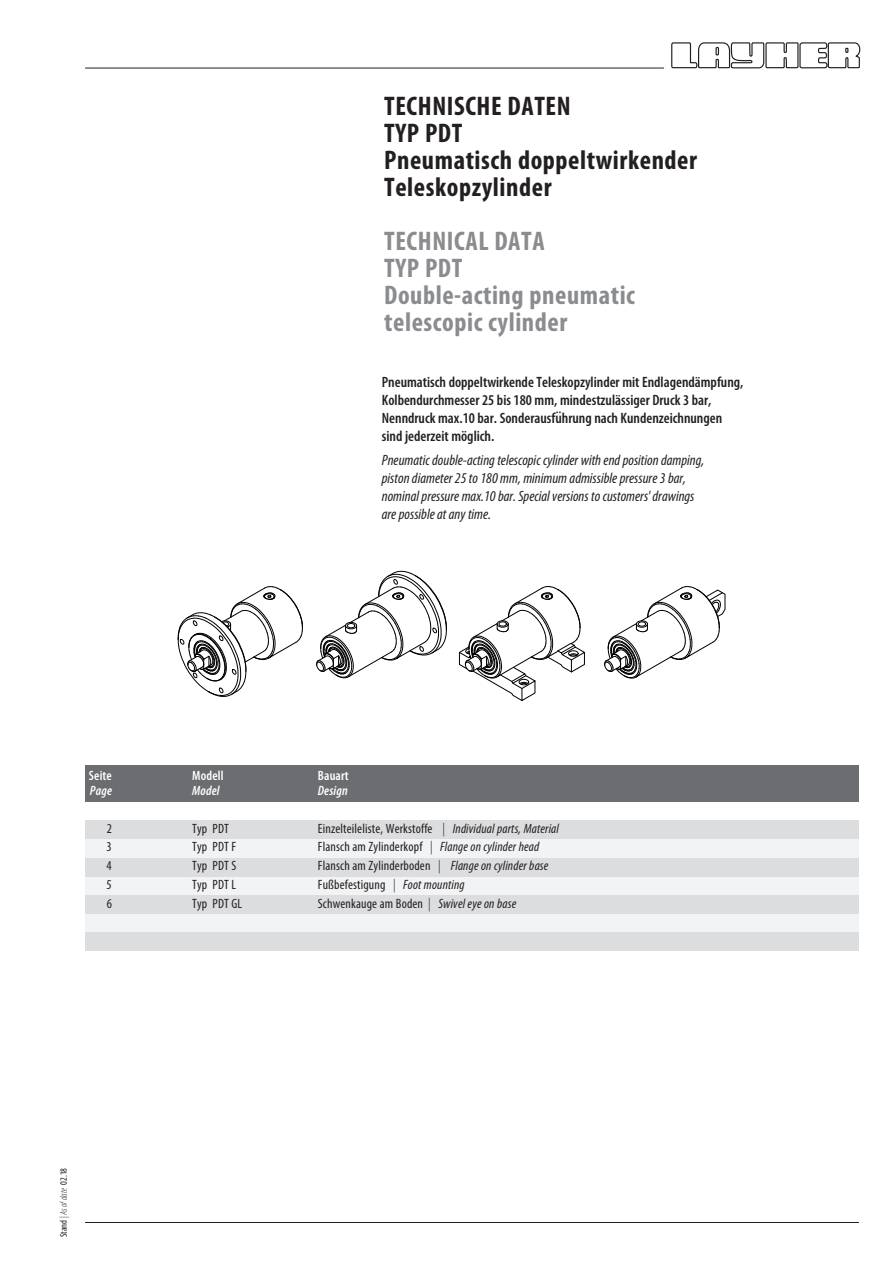
<style>
.page{position:relative;width:893px;height:1263px;background:#fff}
.page>*{position:absolute;margin:0;border:0;box-sizing:border-box;transform-origin:0 0}
.t1{font:700 condensed 27px/27px "Myriad Pro";letter-spacing:.02em;color:#231f20}
.t2{font:700 condensed 27px/27px "Myriad Pro";letter-spacing:.02em;color:#8a8c8f}
.t3{font:italic condensed 15px/18px "Myriad Pro";color:#231f20}
.t4{font:600 condensed 15px/18px "Myriad Pro";color:#231f20}
.t5{font:condensed 13.5px "Myriad Pro";letter-spacing:.01em;color:#231f20}
.t6{font:600 condensed 13.5px "Myriad Pro";letter-spacing:.01em;color:#fff}
.t7{font:italic 600 condensed 13.5px "Myriad Pro";letter-spacing:.01em;color:#fff}
.t8{font:condensed 9.75px "Myriad Pro";color:#231f20}
.s1{font-family:"Menlo";font-weight:400;font-stretch:normal}
.s2{font-weight:300}
.s3{font-style:italic}
.s4{font-weight:300;font-style:italic}
</style>
<div class="page">
<div style="left:85px;top:823px;width:774px;height:127px;background:#f2f3f4"></div>
<div style="left:85px;top:765px;width:774px;height:36px;background:#6c6d70"></div>
<div style="left:85px;top:820px;width:774px;height:19px;background:#dcdddf"></div>
<div style="left:85px;top:858px;width:774px;height:18px;background:#dcdddf"></div>
<div style="left:85px;top:895px;width:774px;height:19px;background:#dcdddf"></div>
<div style="left:85px;top:932px;width:774px;height:19px;background:#dcdddf"></div>
<hr style="left:85px;top:1222px;width:774px;height:1px;background:#231f20">
<svg style="left:671px;top:42px;width:189px;height:26px"></svg>
<hr style="left:85px;top:68px;width:579px;height:1px;background:#231f20">
<svg style="left:178px;top:586px;width:125px;height:111px"></svg>
<svg style="left:604px;top:586px;width:122px;height:93px"></svg>
<svg style="left:459px;top:586px;width:126px;height:115px"></svg>
<svg style="left:316px;top:571px;width:131px;height:107px"></svg>
<h1 class="t1" style="left:384px;top:95px;width:314px">TECHNISCHE DATEN<br>TYP PDT<br>Pneumatisch doppeltwirkender<br>Teleskopzylinder</h1>
<h1 class="t2" style="left:384px;top:230px;width:252px">TECHNICAL DATA<br>TYP PDT<br>Double-acting pneumatic telescopic cylinder</h1>
<p class="t4" style="left:382px;top:374px;width:363px">Pneumatisch doppeltwirkende Teleskopzylinder mit Endlagendämpfung, Kolbendurchmesser 25 bis 180 mm, mindestzulässiger Druck 3 bar, Nenndruck max.10 bar. Sonderausf<span class="s1">̈</span>uhrung nach Kundenzeichnungen sind jederzeit möglich.</p>
<p class="t3" style="left:382px;top:453px;width:324px">Pneumatic double-acting telescopic cylinder with end position damping, piston diameter 25 to 180 mm, minimum admissible pressure 3 bar, nominal pressure max.10 bar. Special versions to customers' drawings are possible at any time.</p>
<p class="t6" style="left:89px;top:771px;width:25px">Seite</p>
<p class="t6" style="left:192px;top:771px;width:33px">Modell</p>
<p class="t6" style="left:318px;top:771px;width:32px">Bauart</p>
<p class="t7" style="left:90px;top:786px;width:24px">Page</p>
<p class="t7" style="left:192px;top:786px;width:29px">Model</p>
<p class="t7" style="left:318px;top:786px;width:31px">Design</p>
<p class="t5" style="left:107px;top:823px;width:7px">2</p>
<p class="t5" style="left:192px;top:823px;width:38px">Typ PDT</p>
<p class="t5" style="left:318px;top:823px;width:243px">Einzelteileliste, Werkstoffe <span class="s2">|</span> <span class="s3">Individual parts, Material</span></p>
<p class="t5" style="left:107px;top:842px;width:7px">3</p>
<p class="t5" style="left:192px;top:842px;width:46px">Typ PDT F</p>
<p class="t5" style="left:318px;top:842px;width:223px">Flansch am Zylinderkopf <span class="s2">|</span> <span class="s3">Flange on cylinder head</span></p>
<p class="t5" style="left:107px;top:861px;width:7px">4</p>
<p class="t5" style="left:192px;top:861px;width:46px">Typ PDT S</p>
<p class="t5" style="left:318px;top:861px;width:232px">Flansch am Zylinderboden <span class="s2">|</span> <span class="s3">Flange on cylinder base</span></p>
<p class="t5" style="left:107px;top:879px;width:7px">5</p>
<p class="t5" style="left:192px;top:879px;width:46px">Typ PDT L</p>
<p class="t5" style="left:318px;top:879px;width:148px">Fußbefestigung <span class="s2">|</span> <span class="s3">Foot mounting</span></p>
<p class="t5" style="left:107px;top:898px;width:7px">6</p>
<p class="t5" style="left:192px;top:898px;width:52px">Typ PDT GL</p>
<p class="t5" style="left:318px;top:898px;width:200px">Schwenkauge am Boden <span class="s2">|</span> <span class="s3">Swivel eye on base</span></p>
<p class="t8" style="left:60px;top:1237px;width:71px;rotate:-90deg">Stand <span class="s4">| Asofdate</span> 02.18</p>
</div>
